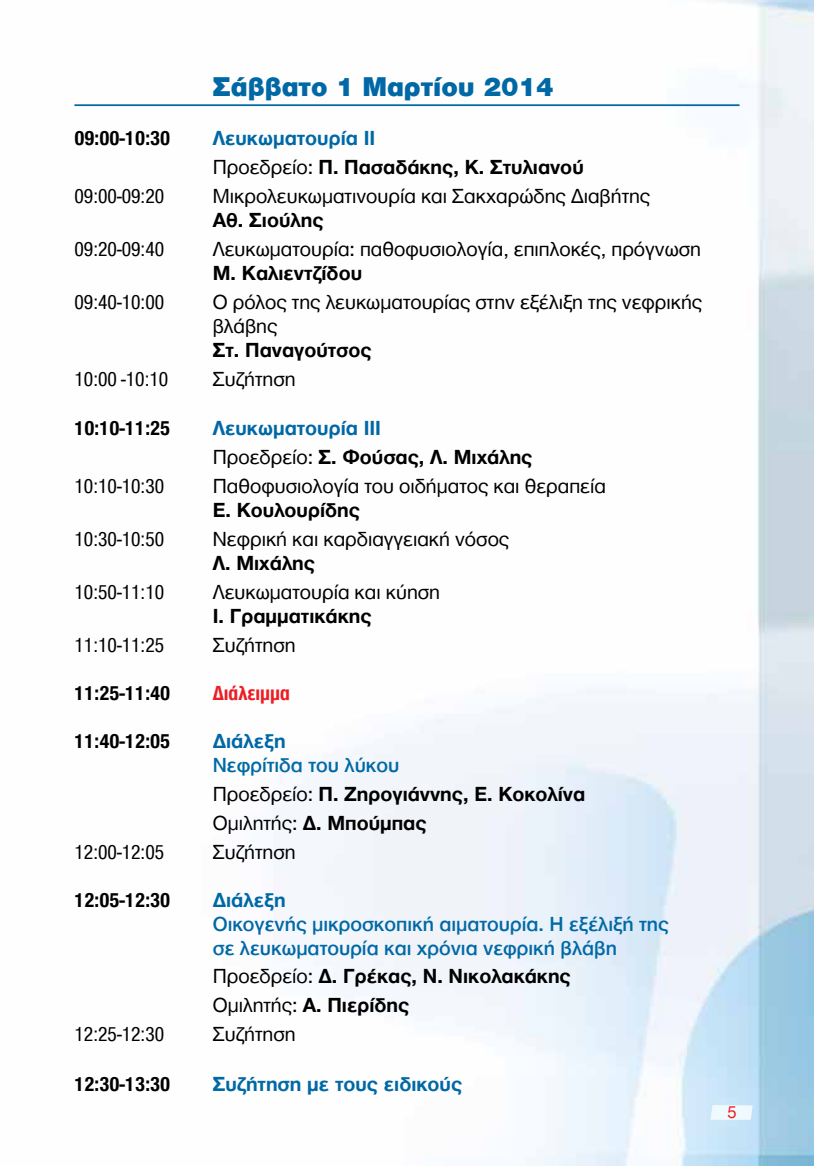
<style>
.page{position:relative;width:814px;height:1166px;background:#fff}
.page>*{position:absolute;margin:0;border:0;box-sizing:border-box;transform-origin:0 0}
.t1{font:900 28px "Helvetica Neue Greek";color:#0069a5}
.t2{font:700 21px/28.9px "Helvetica Neue Greek";color:#000}
.t3{font:21px/24px "Helvetica Neue Greek";color:#000}
.t4{font:condensed 21px "Helvetica Neue Greek";color:#000}
.t5{font:500 21px/24px "Helvetica Neue Greek";color:#0069a5}
.t6{font:700 condensed 21px "Helvetica Neue Greek";color:#000}
.t7{font:700 21px "Helvetica Neue Greek";color:#0069a5}
.t8{font:700 condensed 21px "Helvetica Neue Greek";color:#ed1d24}
.t9{font:16.62px "Helvetica Neue";color:#ed1d24}
.s1{color:#0069a5}
.s2{font-weight:400}
.s3{font-weight:500;color:#0069a5}
</style>
<div class="page">
<img style="left:75px;top:0;width:739px;height:1166px">
<svg style="left:710px;top:1105px;width:42px;height:15px"></svg>
<hr style="left:74px;top:104px;width:665px;height:2px;background:#0069a5">
<h1 class="t1" style="left:213px;top:72px;width:342px">Σάββατο 1 Μαρτίου 2014</h1>
<p class="t6" style="left:74px;top:127px;width:97px">09:00-10:30</p>
<p class="t2" style="left:213px;top:124px;width:372px"><span class="s1">Λευκωματουρία II<br></span><span class="s2">Προεδρείο:</span> Π. Πασαδάκης, Κ. Στυλιανού</p>
<p class="t4" style="left:74px;top:185px;width:91px">09:00-09:20</p>
<p class="t3" style="left:213px;top:184px;width:439px">Μικρολευκωματινουρία και Σακχαρώδης Διαβήτης</p>
<p class="t2" style="left:213px;top:206px;width:112px">Αθ. Σιούλης</p>
<p class="t4" style="left:74px;top:238px;width:91px">09:20-09:40</p>
<p class="t3" style="left:213px;top:237px;width:490px">Λευκωματουρία: παθοφυσιολογία, επιπλοκές, πρόγνωση</p>
<p class="t2" style="left:213px;top:259px;width:151px">Μ. Καλιεντζίδου</p>
<p class="t4" style="left:74px;top:291px;width:91px">09:40-10:00</p>
<p class="t3" style="left:213px;top:290px;width:491px">Ο ρόλος της λευκωματουρίας στην εξέλιξη της νεφρικής βλάβης</p>
<p class="t2" style="left:213px;top:336px;width:160px">Στ. Παναγούτσος</p>
<p class="t4" style="left:74px;top:368px;width:95px">10:00 -10:10</p>
<p class="t3" style="left:213px;top:367px;width:84px">Συζήτηση</p>
<p class="t6" style="left:74px;top:417px;width:97px">10:10-11:25</p>
<p class="t2" style="left:213px;top:414px;width:321px"><span class="s1">Λευκωματουρία III<br></span><span class="s2">Προεδρείο:</span> Σ. Φούσας, Λ. Μιχάλης</p>
<p class="t4" style="left:74px;top:475px;width:91px">10:10-10:30</p>
<p class="t3" style="left:213px;top:474px;width:394px">Παθοφυσιολογία του οιδήματος και θεραπεία</p>
<p class="t2" style="left:213px;top:496px;width:149px">Ε. Κουλουρίδης</p>
<p class="t4" style="left:74px;top:528px;width:91px">10:30-10:50</p>
<p class="t3" style="left:213px;top:527px;width:298px">Νεφρική και καρδιαγγειακή νόσος</p>
<p class="t2" style="left:213px;top:549px;width:104px">Λ. Μιχάλης</p>
<p class="t4" style="left:74px;top:581px;width:91px">10:50-11:10</p>
<p class="t3" style="left:213px;top:580px;width:229px">Λευκωματουρία και κύηση</p>
<p class="t2" style="left:213px;top:601px;width:160px">Ι. Γραμματικάκης</p>
<p class="t4" style="left:74px;top:634px;width:91px">11:10-11:25</p>
<p class="t3" style="left:213px;top:633px;width:84px">Συζήτηση</p>
<p class="t6" style="left:74px;top:682px;width:97px">11:25-11:40</p>
<p class="t8" style="left:213px;top:682px;width:79px">Διάλειμμα</p>
<p class="t6" style="left:74px;top:729px;width:97px">11:40-12:05</p>
<p class="t7" style="left:213px;top:730px;width:74px">Διάλεξη</p>
<p class="t2" style="left:213px;top:750px;width:374px"><span class="s3">Νεφρίτιδα του λύκου<br></span><span class="s2">Προεδρείο:</span> Π. Ζηρογιάννης, Ε. Κοκολίνα<br><span class="s2">Ομιλητής:</span> Δ. Μπούμπας</p>
<p class="t4" style="left:74px;top:840px;width:91px">12:00-12:05</p>
<p class="t3" style="left:213px;top:839px;width:84px">Συζήτηση</p>
<p class="t6" style="left:74px;top:888px;width:97px">12:05-12:30</p>
<p class="t7" style="left:213px;top:888px;width:74px">Διάλεξη</p>
<p class="t5" style="left:213px;top:911px;width:457px">Οικογενής μικροσκοπική αιματουρία. Η εξέλιξή της σε λευκωματουρία και χρόνια νεφρική βλάβη</p>
<p class="t2" style="left:213px;top:962px;width:359px"><span class="s2">Προεδρείο:</span> Δ. Γρέκας, Ν. Νικολακάκης<br><span class="s2">Ομιλητής:</span> Α. Πιερίδης</p>
<p class="t4" style="left:74px;top:1023px;width:91px">12:25-12:30</p>
<p class="t3" style="left:213px;top:1022px;width:84px">Συζήτηση</p>
<p class="t6" style="left:74px;top:1072px;width:97px">12:30-13:30</p>
<p class="t7" style="left:213px;top:1072px;width:251px">Συζήτηση με τους ειδικούς</p>
<p class="t9" style="left:727px;top:1100px;width:11px">5</p>
</div>
